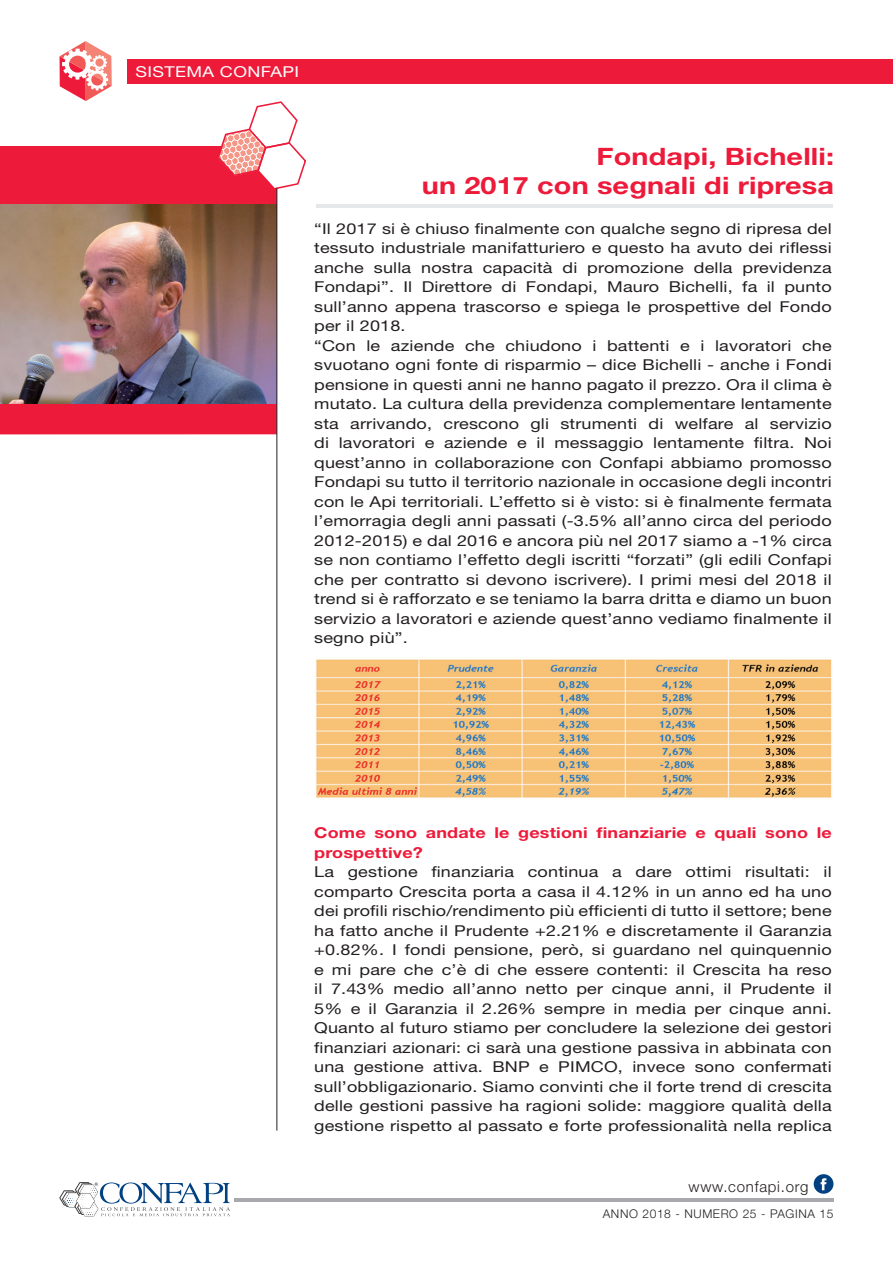
<style>
.page{position:relative;width:893px;height:1263px;background:#fff}
.page>*{position:absolute;margin:0;border:0;box-sizing:border-box;transform-origin:0 0}
.t1{font:700 24px/28.8px "Helvetica Neue";letter-spacing:.005em;color:#ed1a3a;text-align:right;scale:1.2 1}
.t2{font:15px/19.5px "Helvetica Neue";letter-spacing:.01em;color:#231f20;scale:1.2 1}
.t3{font:700 15px/19.5px "Helvetica Neue";letter-spacing:.01em;color:#ed1a3a;scale:1.2 1}
.t4{font:300 15px "Helvetica Neue";letter-spacing:.05em;color:#231f20}
.t5{font:15px "Helvetica Neue";letter-spacing:.02em;color:#fff;scale:1.2 1}
.t6{font:300 12px "Helvetica Neue";letter-spacing:.05em;color:#231f20}
</style>
<div class="page">
<hr style="left:234px;top:1198px;width:600px;height:3px;background:#a8a9ad">
<svg style="left:814px;top:1174px;width:19px;height:20px"></svg>
<svg style="left:59px;top:1182px;width:171px;height:35px"></svg>
<svg style="left:60px;top:41px;width:52px;height:60px"></svg>
<div style="left:128px;top:59px;width:765px;height:24px;background:#ed1a3a"></div>
<div style="left:0;top:146px;width:277px;height:288px;background:#ed1a3a"></div>
<svg style="left:218px;top:101px;width:88px;height:89px"></svg>
<hr style="left:317px;top:204px;width:516px;height:4px;background:#e6e7e9">
<img style="left:0;top:204px;width:277px;height:199px">
<hr style="left:277px;top:188px;width:1px;height:942px;background:#231f20">
<img style="left:316px;top:659px;width:516px;height:139px">
<p class="t5" style="left:135px;top:63px;width:138px">SISTEMA CONFAPI</p>
<h1 class="t1" style="left:422px;top:141px;width:345px">Fondapi, Bichelli:<br>un 2017 con segnali di ripresa</h1>
<p class="t2" style="left:314px;top:218px;width:433px">“Il 2017 si è chiuso finalmente con qualche segno di ripresa del tessuto industriale manifatturiero e questo ha avuto dei riflessi anche sulla nostra capacità di promozione della previdenza Fondapi”. Il Direttore di Fondapi, Mauro Bichelli, fa il punto sull’anno appena trascorso e spiega le prospettive del Fondo per il 2018.<br>“Con le aziende che chiudono i battenti e i lavoratori che svuotano ogni fonte di risparmio – dice Bichelli - anche i Fondi pensione in questi anni ne hanno pagato il prezzo. Ora il clima è mutato. La cultura della previdenza complementare lentamente sta arrivando, crescono gli strumenti di welfare al servizio di lavoratori e aziende e il messaggio lentamente filtra. Noi quest’anno in collaborazione con Confapi abbiamo promosso Fondapi su tutto il territorio nazionale in occasione degli incontri con le Api territoriali. L’effetto si è visto: si è finalmente fermata l’emorragia degli anni passati (-3.5% all’anno circa del periodo 2012-2015) e dal 2016 e ancora più nel 2017 siamo a -1% circa se non contiamo l’effetto degli iscritti “forzati” (gli edili Confapi che per contratto si devono iscrivere). I primi mesi del 2018 il trend si è rafforzato e se teniamo la barra dritta e diamo un buon servizio a lavoratori e aziende quest’anno vediamo finalmente il segno più”.</p>
<p class="t3" style="left:314px;top:823px;width:433px">Come sono andate le gestioni finanziarie e quali sono le prospettive?</p>
<p class="t2" style="left:314px;top:862px;width:433px;text-align:justify">La gestione finanziaria continua a dare ottimi risultati: il comparto Crescita porta a casa il 4.12% in un anno ed ha uno dei profili rischio/rendimento più efficienti di tutto il settore; bene ha fatto anche il Prudente +2.21% e discretamente il Garanzia +0.82%. I fondi pensione, però, si guardano nel quinquennio e mi pare che c’è di che essere contenti: il Crescita ha reso il 7.43% medio all’anno netto per cinque anni, il Prudente il 5% e il Garanzia il 2.26% sempre in media per cinque anni.<br>Quanto al futuro stiamo per concludere la selezione dei gestori finanziari azionari: ci sarà una gestione passiva in abbinata con una gestione attiva. BNP e PIMCO, invece sono confermati sull’obbligazionario. Siamo convinti che il forte trend di crescita delle gestioni passive ha ragioni solide: maggiore qualità della gestione rispetto al passato e forte professionalità nella replica</p>
<p class="t4" style="left:689px;top:1177px;width:122px">www.confapi.org</p>
<p class="t6" style="left:603px;top:1206px;width:232px">ANNO 2018 - NUMERO 25 - PAGINA 15</p>
</div>
